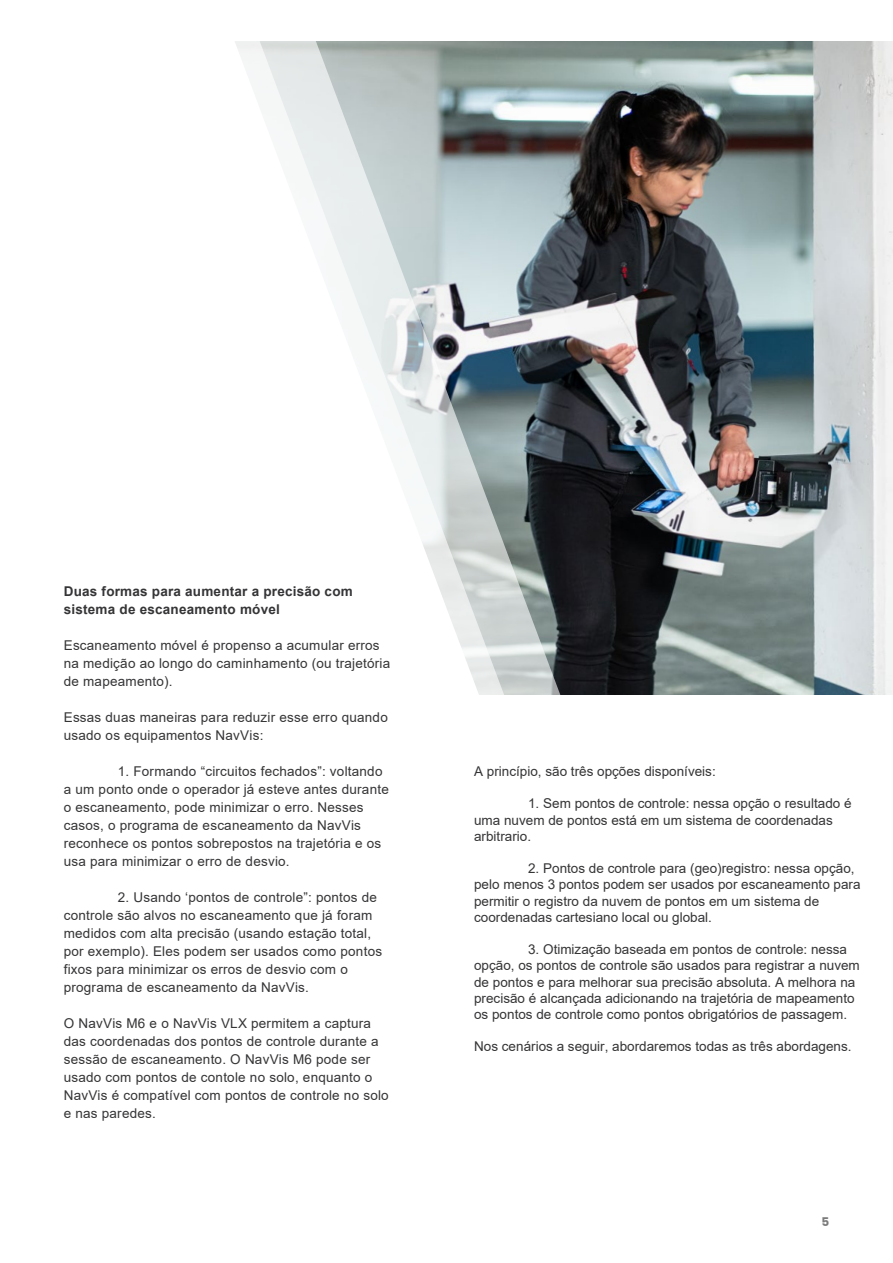
<style>
.page{position:relative;width:893px;height:1263px;background:#fff}
.page>*{position:absolute;margin:0;border:0;box-sizing:border-box;transform-origin:0 0}
.t1{font:13.5px/18px "Arial";letter-spacing:.015em;color:#353436}
.t2{font:700 13.5px/18px "Arial";letter-spacing:.015em;color:#353436}
.t3{font:700 12px "Poppins";color:#7c7b7b}
</style>
<div class="page">
<img style="left:574px;top:42px;width:319px;height:652px">
<svg style="left:518px;top:41px;width:56px;height:654px;background:#6b7477"></svg>
<svg style="left:493px;top:41px;width:25px;height:654px;background:#a2afb1"></svg>
<svg style="left:235px;top:41px;width:258px;height:654px"></svg>
<p class="t2" style="left:64px;top:582px;width:291px">Duas formas para aumentar a precisão com sistema de escaneamento móvel</p>
<p class="t1" style="left:64px;top:636px;width:328px">Escaneamento móvel é propenso a acumular erros na medição ao longo do caminhamento (ou trajetória de mapeamento).</p>
<p class="t1" style="left:64px;top:708px;width:326px">Essas duas maneiras para reduzir esse erro quando usado os equipamentos NavVis:</p>
<p class="t1" style="left:64px;top:762px;width:327px;text-indent:54px">1. Formando “circuitos fechados”: voltando a um ponto onde o operador já esteve antes durante o escaneamento, pode minimizar o erro. Nesses casos, o programa de escaneamento da NavVis reconhece os pontos sobrepostos na trajetória e os usa para minimizar o erro de desvio.</p>
<p class="t1" style="left:64px;top:888px;width:320px;text-indent:54px">2. Usando ‘pontos de controle”: pontos de controle são alvos no escaneamento que já foram medidos com alta precisão (usando estação total, por exemplo). Eles podem ser usados como pontos fixos para minimizar os erros de desvio com o programa de escaneamento da NavVis.</p>
<p class="t1" style="left:64px;top:1014px;width:326px">O NavVis M6 e o NavVis VLX permitem a captura das coordenadas dos pontos de controle durante a sessão de escaneamento. O NavVis M6 pode ser usado com pontos de contole no solo, enquanto o NavVis é compatível com pontos de controle no solo e nas paredes.</p>
<p class="t1" style="left:474px;top:762px;width:243px">A princípio, são três opções disponíveis:</p>
<p class="t1" style="left:474px;top:795px;width:379px;line-height:16.2px;text-indent:54px">1. Sem pontos de controle: nessa opção o resultado é uma nuvem de pontos está em um sistema de coordenadas arbitrario.</p>
<p class="t1" style="left:474px;top:860px;width:388px;line-height:16.2px;text-indent:54px">2. Pontos de controle para (geo)registro: nessa opção, pelo menos 3 pontos podem ser usados por escaneamento para permitir o registro da nuvem de pontos em um sistema de coordenadas cartesiano local ou global.</p>
<p class="t1" style="left:474px;top:941px;width:387px;line-height:16.2px;text-indent:54px">3. Otimização baseada em pontos de controle: nessa opção, os pontos de controle são usados para registrar a nuvem de pontos e para melhorar sua precisão absoluta. A melhora na precisão é alcançada adicionando na trajetória de mapeamento os pontos de controle como pontos obrigatórios de passagem.</p>
<p class="t1" style="left:474px;top:1038px;width:379px">Nos cenários a seguir, abordaremos todas as três abordagens.</p>
<p class="t3" style="left:821px;top:1215px;width:9px">5</p>
</div>
